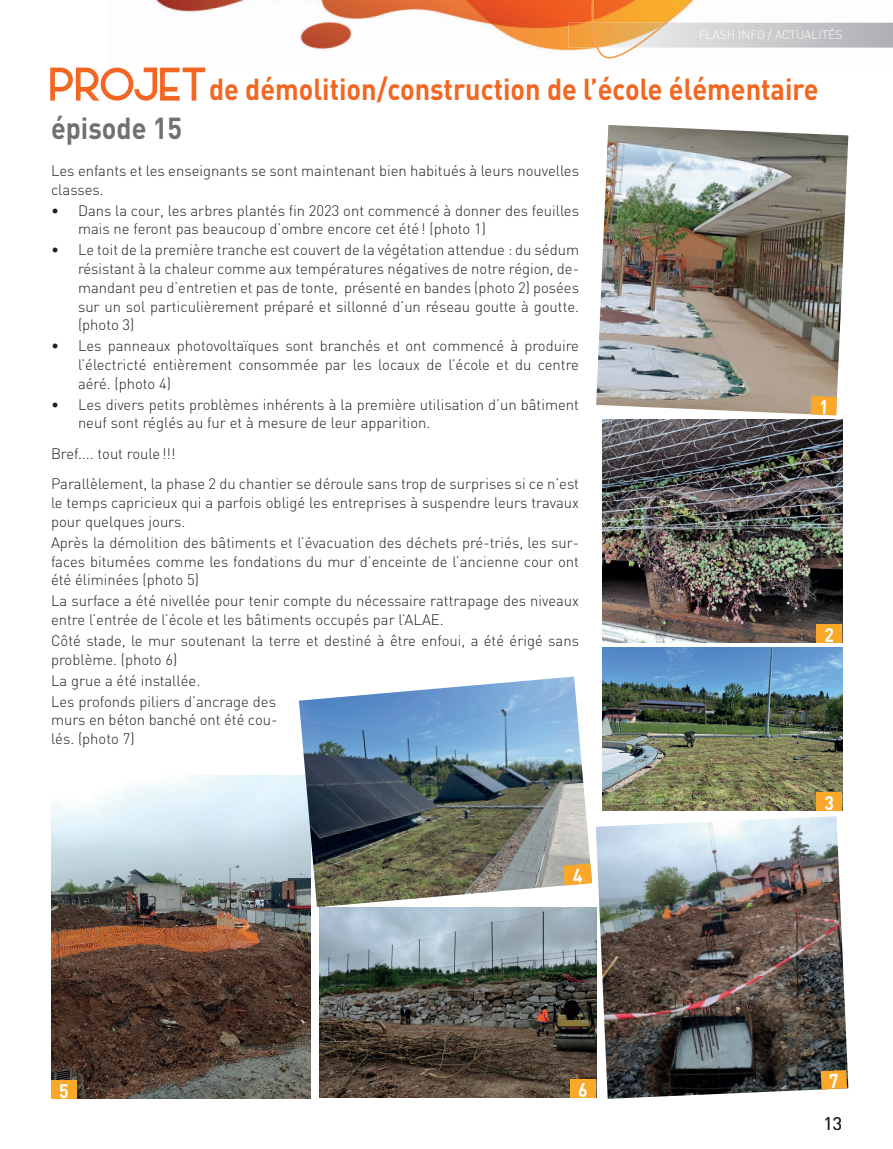
<style>
.page{position:relative;width:893px;height:1149px;background:#fff}
.page>*{position:absolute;margin:0;border:0;box-sizing:border-box;transform-origin:0 0}
.t1{font:700 30px/38.8px "DIN";color:#f36621;scale:.9 1}
.t2{font:700 19.5px "DIN";color:#fff;scale:.9 1}
.t3{font:18px "DIN";color:#231f20}
.t4{font:300 15px/18.8px "DIN";color:#231f20}
.t5{font:300 12px "DIN";color:#fff}
.s1{font-family:"AL Le PORSCHE Personal Use Only";font-weight:400;font-size:45px}
.s2{color:#6f7073}
</style>
<div class="page">
<img style="left:156px;top:0;width:737px;height:51px">
<img style="left:568px;top:23px;width:325px;height:25px">
<svg style="left:591px;top:0;width:300px;height:59px"></svg>
<img style="left:596px;top:125px;width:252px;height:290px">
<img style="left:602px;top:420px;width:240px;height:222px">
<img style="left:602px;top:647px;width:240px;height:163px">
<img style="left:51px;top:775px;width:259px;height:323px">
<img style="left:596px;top:816px;width:252px;height:282px">
<img style="left:320px;top:906px;width:276px;height:191px">
<div style="left:816px;top:624px;width:26px;height:18px;background:#faa82a"></div>
<div style="left:816px;top:792px;width:26px;height:18px;background:#faa82a"></div>
<div style="left:51px;top:1080px;width:26px;height:18px;background:#faa82a"></div>
<div style="left:570px;top:1079px;width:26px;height:18px;background:#faa82a"></div>
<img style="left:299px;top:676px;width:292px;height:230px">
<svg style="left:811px;top:396px;width:26px;height:19px"></svg>
<svg style="left:821px;top:1069px;width:26px;height:20px"></svg>
<svg style="left:563px;top:863px;width:29px;height:22px"></svg>
<p class="t5" style="left:699px;top:27px;width:145px">FLASH INFO / ACTUALITÉS</p>
<h1 class="t1" style="left:51px;top:68px;width:854px"><span class="s1">PROJET</span>de démolition/construction de l’école élémentaire <span class="s2">épisode 15</span></h1>
<p class="t4" style="left:51px;top:161px;width:530px">Les enfants et les enseignants se sont maintenant bien habitués à leurs nouvelles classes.</p>
<p class="t4" style="left:78px;top:200px;width:503px;text-indent:-27px">• Dans la cour, les arbres plantés fin 2023 ont commencé à donner des feuilles mais ne feront pas beaucoup d’ombre encore cet été ! (photo 1)</p>
<p class="t4" style="left:78px;top:240px;width:503px;text-align:justify;text-indent:-27px">• Le toit de la première tranche est couvert de la végétation attendue : du sédum résistant à la chaleur comme aux températures négatives de notre région, de&shy;mandant peu d’entretien et pas de tonte, présenté en bandes (photo 2) posées sur un sol particulièrement préparé et sillonné d’un réseau goutte à goutte. (photo 3)</p>
<p class="t4" style="left:78px;top:336px;width:503px;text-align:justify;text-indent:-27px">• Les panneaux photovoltaïques sont branchés et ont commencé à produire l’électricté entièrement consommée par les locaux de l’école et du centre aéré. (photo 4)</p>
<p class="t4" style="left:78px;top:394px;width:503px;text-indent:-27px">• Les divers petits problèmes inhérents à la première utilisation d’un bâtiment neuf sont réglés au fur et à mesure de leur apparition.</p>
<p class="t4" style="left:51px;top:438px;width:530px;line-height:30.5px">Bref.... tout roule !!!<br>Parallèlement, la phase 2 du chantier se déroule sans trop de surprises si ce n’est</p>
<p class="t4" style="left:51px;top:493px;width:530px">le temps capricieux qui a parfois obligé les entreprises à suspendre leurs travaux pour quelques jours.</p>
<p class="t4" style="left:51px;top:532px;width:530px;text-align:justify">Après la démolition des bâtiments et l’évacuation des déchets pré-triés, les sur&shy;faces bitumées comme les fondations du mur d’enceinte de l’ancienne cour ont été éliminées (photo 5)</p>
<p class="t4" style="left:51px;top:591px;width:530px">La surface a été nivellée pour tenir compte du nécessaire rattrapage des niveaux entre l’entrée de l’école et les bâtiments occupés par l’ALAE.</p>
<p class="t4" style="left:51px;top:631px;width:530px">Côté stade, le mur soutenant la terre et destiné à être enfoui, a été érigé sans problème. (photo 6)</p>
<p class="t4" style="left:51px;top:669px;width:227px;line-height:20.9px">La grue a été installée.<br>Les profonds piliers d’ancrage des</p>
<p class="t4" style="left:51px;top:710px;width:228px">murs en béton banché ont été cou&shy;lés. (photo 7)</p>
<h2 class="t2" style="left:824px;top:621px;width:12px">2</h2>
<h2 class="t2" style="left:59px;top:1077px;width:12px">5</h2>
<h2 class="t2" style="left:578px;top:1076px;width:12px">6</h2>
<h2 class="t2" style="left:824px;top:789px;width:12px">3</h2>
<p class="t3" style="left:824px;top:1111px;width:20px">13</p>
</div>
